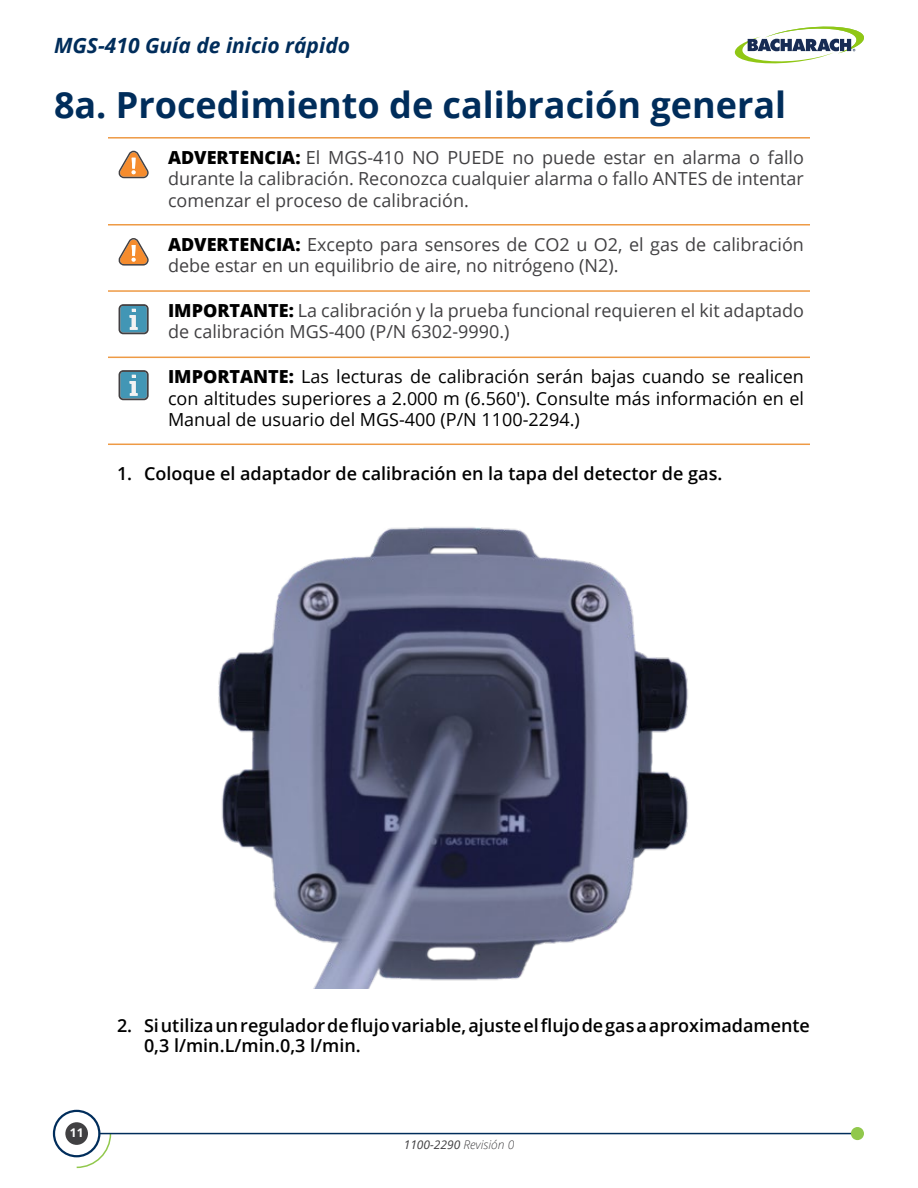
<style>
.page{position:relative;width:918px;height:1188px;background:#fff}
.page>*{position:absolute;margin:0;border:0;box-sizing:border-box;transform-origin:0 0}
.t1{font:700 36px "Open Sans";color:#002d5b}
.t2{font:italic 700 21px "Open Sans";color:#002d5b}
.t3{font:18px/21.6px "Open Sans";color:#414042}
.t4{font:18px/21.6px "Open Sans";color:#000;text-align:justify}
.t5{font:600 18px/19.5px "Open Sans";color:#000}
.t6{font:italic 12px "Open Sans";color:#414042}
.t7{font:700 12px "Open Sans";color:#fff}
.s1{font-weight:800;color:#000}
.s2{font-weight:800}
.s3{font-weight:300}
</style>
<div class="page">
<svg style="left:75px;top:1132px;width:37px;height:37px"></svg>
<hr style="left:99px;top:1133px;width:758px;height:1px;background:#002d5b">
<div style="left:851px;top:1127px;width:13px;height:13px;background:#91c84c;border-radius:50%"></div>
<div style="left:53px;top:1110px;width:47px;height:47px;border:2px solid #002d5b;border-radius:50%"></div>
<div style="left:65px;top:1122px;width:23px;height:23px;background:#414042;border-radius:50%"></div>
<svg style="left:734px;top:26px;width:130px;height:38px"></svg>
<hr style="left:108px;top:137px;width:702px;height:2px;background:#ee9a44">
<hr style="left:108px;top:224px;width:702px;height:2px;background:#ee9a44">
<hr style="left:108px;top:290px;width:702px;height:2px;background:#ee9a44">
<hr style="left:108px;top:357px;width:702px;height:1px;background:#ee9a44">
<hr style="left:108px;top:444px;width:702px;height:1px;background:#ee9a44">
<svg style="left:119px;top:370px;width:30px;height:30px"></svg>
<svg style="left:119px;top:304px;width:30px;height:30px"></svg>
<svg style="left:118px;top:151px;width:31px;height:27px"></svg>
<svg style="left:118px;top:238px;width:31px;height:28px"></svg>
<img style="left:218px;top:527px;width:470px;height:462px">
<p class="t2" style="left:54px;top:31px;width:298px">MGS-410 Guía de inicio rápido</p>
<h1 class="t1" style="left:54px;top:79px;width:734px">8a. Procedimiento de calibración general</h1>
<p class="t3" style="left:168px;top:146px;width:638px;text-align:justify"><span class="s1">ADVERTENCIA:</span> El MGS-410 NO PUEDE no puede estar en alarma o fallo durante la calibración. Reconozca cualquier alarma o fallo ANTES de intentar comenzar el proceso de calibración.</p>
<p class="t3" style="left:168px;top:233px;width:637px"><span class="s1">ADVERTENCIA:</span> Excepto para sensores de CO2 u O2, el gas de calibración debe estar en un equilibrio de aire, no nitrógeno (N2).</p>
<p class="t3" style="left:168px;top:299px;width:637px"><span class="s1">IMPORTANTE:</span> La calibración y la prueba funcional requieren el kit adaptado de calibración MGS-400 (P/N 6302-9990.)</p>
<p class="t4" style="left:168px;top:365px;width:638px"><span class="s2">IMPORTANTE:</span> Las lecturas de calibración serán bajas cuando se realicen con altitudes superiores a 2.000 m (6.560′). Consulte más información en el Manual de usuario del MGS-400 (P/N 1100-2294.)</p>
<p class="t5" style="left:117px;top:464px;width:607px">1. Coloque el adaptador de calibración en la tapa del detector de gas.</p>
<p class="t7" style="left:70px;top:1125px;width:15px">11</p>
<p class="t5" style="left:144px;top:1016px;width:667px;text-indent:-27px">2. Siutilizaunreguladordeflujovariable,ajusteelflujodegasaaproximadamente<br>0,3 l/min.L/min.0,3 l/min.</p>
<p class="t6" style="left:404px;top:1136px;width:112px">1100-2290 <span class="s3">Revisión 0</span></p>
</div>
